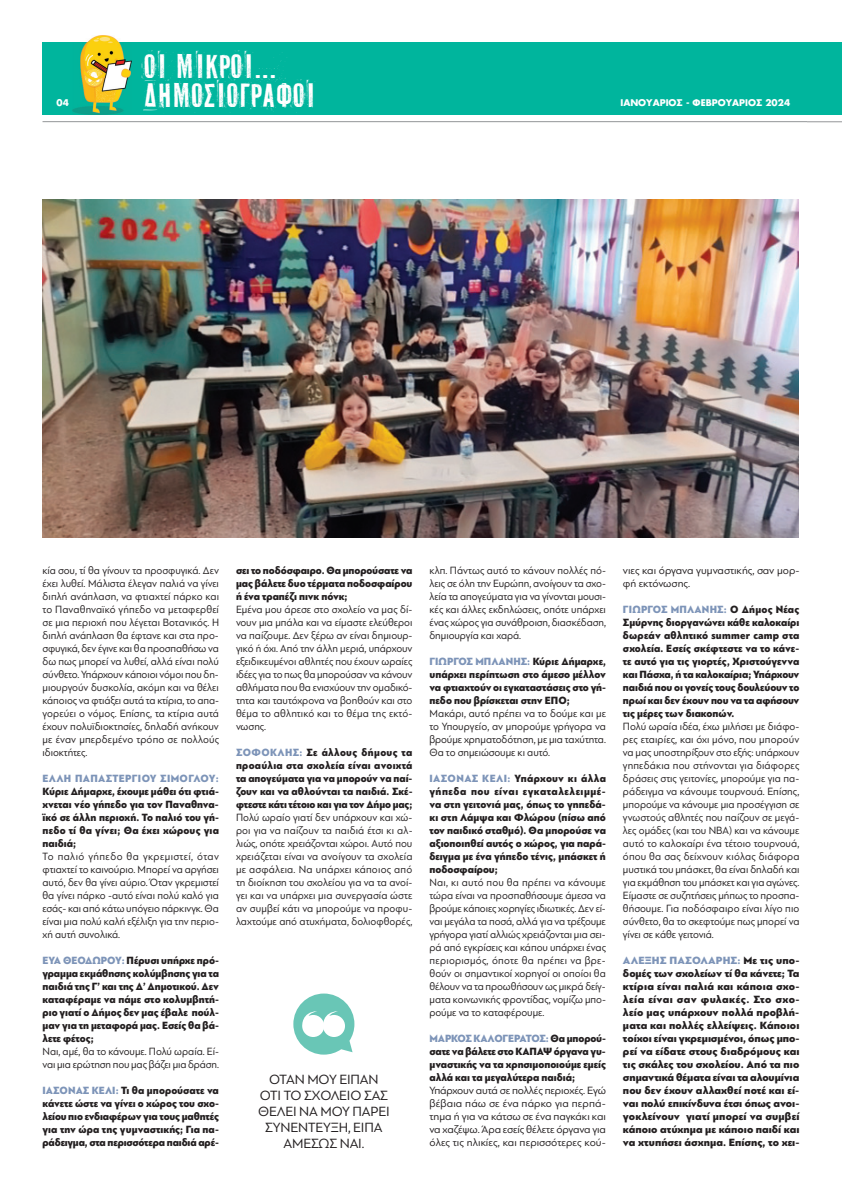
<style>
.page{position:relative;width:842px;height:1191px;background:#fff}
.page>*{position:absolute;margin:0;border:0;box-sizing:border-box;transform-origin:0 0}
.t1{font:31.6px "PF Fuel Pro";letter-spacing:-.01em;color:#fff}
.t2{font:14px/16px "PF Bague Sans Pro";letter-spacing:-.01em;color:#231f20;text-align:center}
.t3{font:11px/13px "PF Bague Sans Pro";color:#231f20;text-align:justify;scale:.95 1}
.t4{font:900 11px/13px "PF Bague Sans Pro";color:#231f20;text-align:justify;scale:.95 1}
.t5{font:900 11px/13px "PF Bague Sans Pro";color:#231f20;text-align:justify}
.t6{font:11px/13px "PF Bague Sans Pro";color:#231f20;text-align:justify}
.t7{font:900 11px/13px "PF Bague Sans Pro";color:#231f20;text-align:justify;scale:.94 1}
.t8{font:900 11px "PF Bague Sans Pro";letter-spacing:.035em;color:#7d94b8;scale:.95 1}
.t9{font:700 9px "PF Futura Neu";color:#fff}
.s1{color:#7d94b8}
</style>
<div class="page">
<div style="left:44px;top:43px;width:798px;height:72px;background:#00b59d"></div>
<div style="left:43px;top:42px;width:756px;height:72px;background:#00b59d"></div>
<hr style="left:43px;top:121px;width:764px;height:1px;background:#939598">
<img style="left:72px;top:35px;width:60px;height:79px">
<hr style="left:807px;top:121px;width:35px;height:1px;background:#939598">
<img style="left:43px;top:200px;width:755px;height:338px">
<svg style="left:293px;top:993px;width:61px;height:61px"></svg>
<p class="t9" style="left:57px;top:97px;width:14px">04</p>
<h1 class="t1" style="left:144px;top:43px;width:134px">Οι µικροί...</h1>
<h1 class="t1" style="left:144px;top:72px;width:174px">δηµοσιογράφοι</h1>
<p class="t9" style="left:620px;top:96px;width:171px">ΙΑΝΟΥΑΡΙΟΣ - ΦΕΒΡΟΥΑΡΙΟΣ 2024</p>
<p class="t3" style="left:43px;top:563px;width:187px">κία σου, τί θα γίνουν τα προσφυγικά. ∆εν έχει λυθεί. Μάλιστα έλεγαν παλιά να γίνει διπλή ανάπλαση, να φτιαχτεί πάρκο και το Παναθηναϊκό γήπεδο να µεταφερθεί σε µια περιοχή που λέγεται Βοτανικός. Η διπλή ανάπλαση θα έφτανε και στα προ&shy;σφυγικά, δεν έγινε και θα προσπαθήσω να δω πως µπορεί να λυθεί, αλλά είναι πολύ σύνθετο. Υπάρχουν κάποιοι νόµοι που δη&shy;µιουργούν δυσκολία, ακόµη και να θέλει κάποιος να φτιάξει αυτά τα κτίρια, το απα&shy;γορεύει ο νόµος. Επίσης, τα κτίρια αυτά έχουν πολυϊδιοκτησίες, δηλαδή ανήκουν µε έναν µπερδεµένο τρόπο σε πολλούς ιδιοκτήτες.</p>
<p class="t8" style="left:43px;top:771px;width:187px">ΕΛΛΗ ΠΑΠΑΣΤΕΡΓΙΟΥ ΣΙΜΟΓΛΟΥ:</p>
<p class="t4" style="left:43px;top:784px;width:187px">Κύριε ∆ήµαρχε, έχουµε µάθει ότι φτιά&shy;χνεται νέο γήπεδο για τον Παναθηνα&shy;ϊκό σε άλλη περιοχή. Το παλιό του γή&shy;πεδο τί θα γίνει; Θα έχει χώρους για παιδιά;</p>
<p class="t3" style="left:43px;top:849px;width:187px">Το παλιό γήπεδο θα γκρεµιστεί, όταν φτιαχτεί το καινούριο. Μπορεί να αργήσει αυτό, δεν θα γίνει αύριο. Όταν γκρεµιστεί θα γίνει πάρκο -αυτό είναι πολύ καλό για εσάς- και από κάτω υπόγειο πάρκινγκ. Θα είναι µια πολύ καλή εξέλιξη για την περιο&shy;χή αυτή συνολικά.</p>
<p class="t4" style="left:43px;top:954px;width:187px"><span class="s1">ΕΥΑ ΘΕΟ∆ΩΡΟΥ:</span> Πέρυσι υπήρχε πρό&shy;γραµµα εκµάθησης κολύµβησης για τα παιδιά της Γ’ και της ∆’ ∆ηµοτικού. ∆εν καταφέραµε να πάµε στο κολυµβητή&shy;ριο γιατί ο ∆ήµος δεν µας έβαλε πούλ&shy;µαν για τη µεταφορά µας. Εσείς θα βά&shy;λετε φέτος;</p>
<p class="t3" style="left:43px;top:1044px;width:187px">Ναι, αµέ, θα το κάνουµε. Πολύ ωραία. Εί&shy;ναι µια ερώτηση που µας βάζει µια δράση.</p>
<p class="t4" style="left:43px;top:1084px;width:187px"><span class="s1">ΙΑΣΟΝΑΣ ΚΕΛΙ:</span> Τι θα µπορούσατε να κάνετε ώστε να γίνει ο χώρος του σχο&shy;λείου πιο ενδιαφέρων για τους µαθητές για την ώρα της γυµναστικής; Για πα&shy;ράδειγµα, στα περισσότερα παιδιά αρέ-</p>
<p class="t4" style="left:236px;top:564px;width:187px">σει το ποδόσφαιρο. Θα µπορούσατε να µας βάλετε δυο τέρµατα ποδοσφαίρου ή ένα τραπέζι πινκ πόνκ;</p>
<p class="t3" style="left:236px;top:602px;width:187px">Εµένα µου άρεσε στο σχολείο να µας δί&shy;νουν µια µπάλα και να είµαστε ελεύθεροι να παίζουµε. ∆εν ξέρω αν είναι δηµιουρ&shy;γικό ή όχι. Από την άλλη µεριά, υπάρχουν εξειδικευµένοι αθλητές που έχουν ωραίες ιδέες για το πως θα µπορούσαν να κάνουν αθλήµατα που θα ενισχύουν την οµαδικό&shy;τητα και ταυτόχρονα να βοηθούν και στο θέµα το αθλητικό και το θέµα της εκτό&shy;νωσης.</p>
<p class="t7" style="left:236px;top:745px;width:189px"><span class="s1">ΣΟΦΟΚΛΗΣ:</span> Σε άλλους δήµους τα προαύλια στα σχολεία είναι ανοιχτά τα απογεύµατα για να µπορούν να παί&shy;ζουν και να αθλούνται τα παιδιά. Σκέ&shy;φτεστε κάτι τέτοιο και για τον ∆ήµο µας;</p>
<p class="t3" style="left:236px;top:810px;width:187px">Πολύ ωραίο γιατί δεν υπάρχουν και χώ&shy;ροι για να παίζουν τα παιδιά έτσι κι αλ&shy;λιώς, οπότε χρειάζονται χώροι. Αυτό που χρειάζεται είναι να ανοίγουν τα σχολεία µε ασφάλεια. Να υπάρχει κάποιος από τη διοίκηση του σχολείου για να τα ανοί&shy;γει και να υπάρχει µια συνεργασία ώστε αν συµβεί κάτι να µπορούµε να προφυ&shy;λαχτούµε από ατυχήµατα, δολιοφθορές,</p>
<p class="t2" style="left:258px;top:1071px;width:133px">ΟΤΑΝ ΜΟΥ ΕΙΠΑΝ<br>ΟΤΙ ΤΟ ΣΧΟΛΕΙΟ ΣΑΣ<br>ΘΕΛΕΙ ΝΑ ΜΟΥ ΠΑΡΕΙ<br>ΣΥΝΕΝΤΕΥΞΗ, ΕΙΠΑ<br>ΑΜΕΣΩΣ ΝΑΙ.</p>
<p class="t3" style="left:429px;top:563px;width:187px">κλπ. Πάντως αυτό το κάνουν πολλές πό&shy;λεις σε όλη την Ευρώπη, ανοίγουν τα σχο&shy;λεία τα απογεύµατα για να γίνονται µουσι&shy;κές και άλλες εκδηλώσεις, οπότε υπάρχει ένας χώρος για συνάθροιση, διασκέδαση, δηµιουργία και χαρά.</p>
<p class="t4" style="left:429px;top:654px;width:187px"><span class="s1">ΓΙΩΡΓΟΣ ΜΠΛΑΝΗΣ:</span> Κύριε ∆ήµαρχε, υπάρχει περίπτωση στο άµεσο µέλλον να φτιαχτούν οι εγκαταστάσεις στο γή&shy;πεδο που βρίσκεται στην ΕΠΟ;</p>
<p class="t3" style="left:429px;top:706px;width:187px">Μακάρι, αυτό πρέπει να το δούµε και µε το Υπουργείο, αν µπορούµε γρήγορα να βρούµε χρηµατοδότηση, µε µια ταχύτητα.<br>Θα το σηµειώσουµε κι αυτό.</p>
<p class="t4" style="left:429px;top:772px;width:187px"><span class="s1">ΙΑΣΟΝΑΣ ΚΕΛΙ:</span> Υπάρχουν κι άλλα γήπεδα που είναι εγκαταλελειµµέ&shy;να στη γειτονιά µας, όπως το γηπεδά&shy;κι στη Λάµψα και Φλώρου (πίσω από τον παιδικό σταθµό). Θα µπορούσε να αξιοποιηθεί αυτός ο χώρος, για παρά&shy;δειγµα µε ένα γήπεδο τένις, µπάσκετ ή ποδοσφαίρου;</p>
<p class="t3" style="left:429px;top:875px;width:187px">Ναι, κι αυτό που θα πρέπει να κάνουµε τώρα είναι να προσπαθήσουµε άµεσα να βρούµε κάποιες χορηγίες ιδιωτικές. ∆εν εί&shy;ναι µεγάλα τα ποσά, αλλά για να τρέξουµε γρήγορα γιατί αλλιώς χρειάζονται µια σει&shy;ρά από εγκρίσεις και κάπου υπάρχει ένας περιορισµός, όποτε θα πρέπει να βρε&shy;θούν οι σηµαντικοί χορηγοί οι οποίοι θα θέλουν να τα προωθήσουν ως µικρά δείγ&shy;µατα κοινωνικής φροντίδας, νοµίζω µπο&shy;ρούµε να το καταφέρουµε.</p>
<p class="t4" style="left:429px;top:1032px;width:187px"><span class="s1">ΜΑΡΚΟΣ ΚΑΛΟΓΕΡΑΤΟΣ:</span> Θα µπορού&shy;σατε να βάλετε στο ΚΑΠΑΨ όργανα γυ&shy;µναστικής να τα χρησιµοποιούµε εµείς αλλά και τα µεγαλύτερα παιδιά;</p>
<p class="t6" style="left:429px;top:1083px;width:178px">Υπάρχουν αυτά σε πολλές περιοχές. Εγώ βέβαια πάω σε ένα πάρκο για περπά&shy;τηµα ή για να κάτσω σε ένα παγκάκι και να χαζέψω. Άρα εσείς θέλετε όργανα για όλες τις ηλικίες, και περισσότερες κού-</p>
<p class="t6" style="left:623px;top:563px;width:178px">νιες και όργανα γυµναστικής, σαν µορ&shy;φή εκτόνωσης.</p>
<p class="t4" style="left:623px;top:602px;width:187px"><span class="s1">ΓΙΩΡΓΟΣ ΜΠΛΑΝΗΣ:</span> Ο ∆ήµος Νέας Σµύρνης διοργανώνει κάθε καλοκαίρι δωρεάν αθλητικό summer camp στα σχολεία. Εσείς σκέφτεστε να το κάνε&shy;τε αυτό για τις γιορτές, Χριστούγεννα και Πάσχα, ή τα καλοκαίρια; Υπάρχουν παιδιά που οι γονείς τους δουλεύουν το πρωί και δεν έχουν που να τα αφήσουν τις µέρες των διακοπών.</p>
<p class="t3" style="left:623px;top:719px;width:187px">Πολύ ωραία ιδέα, έχω µιλήσει µε διάφο&shy;ρες εταιρίες, και όχι µόνο, που µπορούν να µας υποστηρίξουν στο εξής: υπάρχουν γηπεδάκια που στήνονται για διάφορες δράσεις στις γειτονίες, µπορούµε για πα&shy;ράδειγµα να κάνουµε τουρνουά. Επίσης, µπορούµε να κάνουµε µια προσέγγιση σε γνωστούς αθλητές που παίζουν σε µεγά&shy;λες οµάδες (και του NBA) και να κάνουµε αυτό το καλοκαίρι ένα τέτοιο τουρνουά, όπου θα σας δείχνουν κιόλας διάφορα µυστικά του µπάσκετ, θα είναι δηλαδή και για εκµάθηση του µπάσκετ και για αγώνες.<br>Είµαστε σε συζητήσεις µήπως το προσπα&shy;θήσουµε. Για ποδόσφαιρο είναι λίγο πιο σύνθετο, θα το σκεφτούµε πως µπορεί να γίνει σε κάθε γειτονιά.</p>
<p class="t5" style="left:623px;top:953px;width:178px"><span class="s1">ΑΛΕΞΗΣ ΠΑΣΟΛΑΡΗΣ:</span> Με τις υπο&shy;δοµές των σχολείων τί θα κάνετε; Τα κτίρια είναι παλιά και κάποια σχο&shy;λεία είναι σαν φυλακές. Στο σχο&shy;λείο µας υπάρχουν πολλά προβλή&shy;µατα και πολλές ελλείψεις. Κάποιοι τοίχοι είναι γκρεµισµένοι, όπως µπο&shy;ρεί να είδατε στους διαδρόµους και τις σκάλες του σχολείου. Από τα πιο σηµαντικά θέµατα είναι τα αλουµίνια που δεν έχουν αλλαχθεί ποτέ και εί&shy;ναι πολύ επικίνδυνα έτσι όπως ανοι&shy;γοκλείνουν γιατί µπορεί να συµβεί κάποιο ατύχηµα µε κάποιο παιδί και να χτυπήσει άσχηµα. Επίσης, το χει-</p>
</div>
